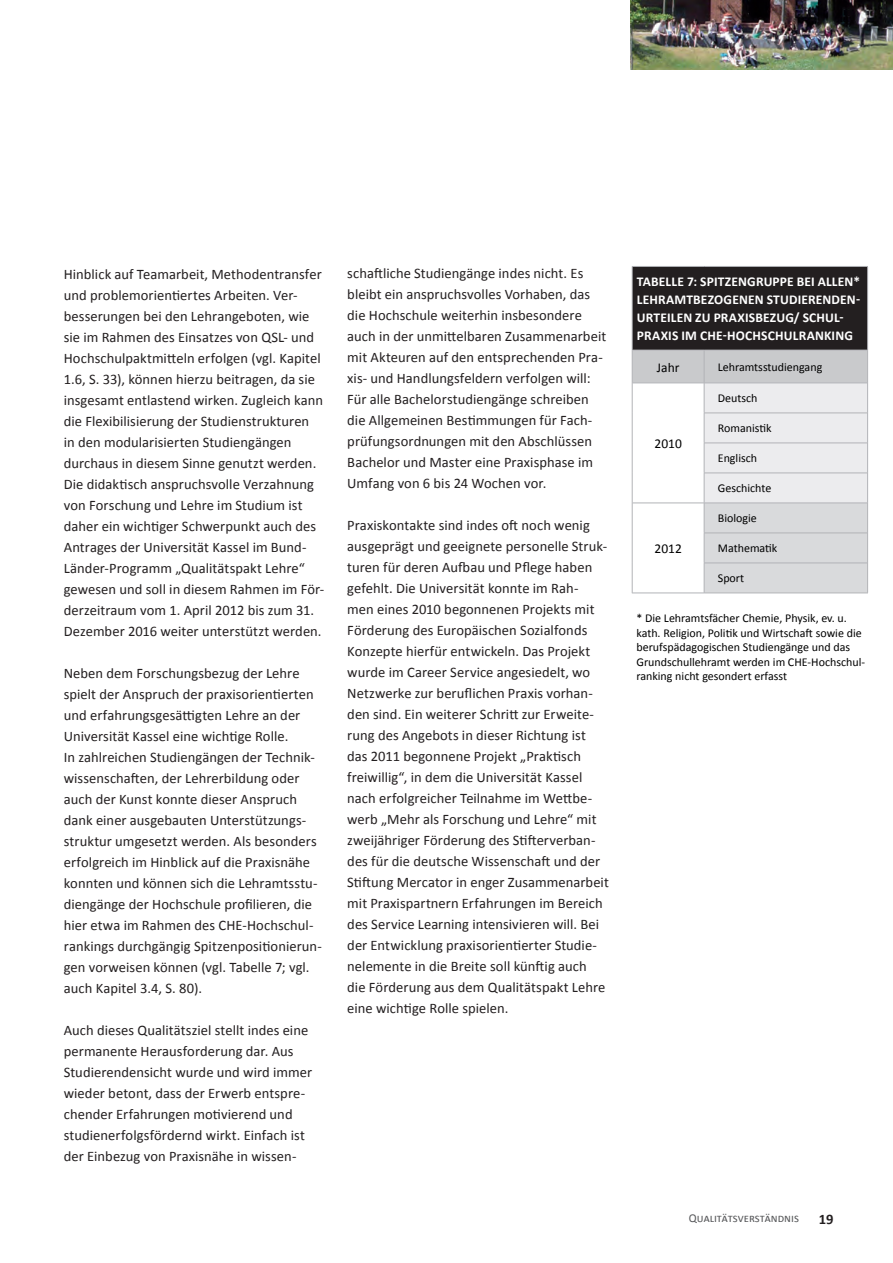
<style>
.page{position:relative;width:893px;height:1263px;background:#fff}
.page>*{position:absolute;margin:0;border:0;box-sizing:border-box;transform-origin:0 0}
.t1{font:14.55px/21px "Calibri";letter-spacing:.005em;color:#231f20}
.t2{font:700 14.55px "Calibri";color:#231f20}
.t3{font:700 13.5px/18px "Calibri";letter-spacing:.01em;color:#fff}
.t4{font:13.5px "Calibri";color:#000}
.t5{font:12px/14.4px "Calibri";color:#000}
.t6{font:12px "Calibri";color:#57585a}
</style>
<div class="page">
<img style="left:631px;top:0;width:262px;height:69px">
<div style="left:632px;top:266px;width:236px;height:84px;background:#231f20"></div>
<svg style="left:633px;top:351px;width:234px;height:242px"></svg>
<hr style="left:633px;top:350px;width:71px;height:1px;background:#b2b3b7">
<hr style="left:704px;top:350px;width:163px;height:1px;background:#b2b3b7">
<hr style="left:704px;top:350px;width:1px;height:33px;background:#b2b3b7">
<hr style="left:633px;top:383px;width:71px;height:1px;background:#b2b3b7">
<hr style="left:704px;top:383px;width:163px;height:1px;background:#b2b3b7">
<hr style="left:704px;top:383px;width:1px;height:30px;background:#b2b3b7">
<hr style="left:704px;top:413px;width:163px;height:1px;background:#b2b3b7">
<hr style="left:704px;top:413px;width:1px;height:30px;background:#b2b3b7">
<hr style="left:704px;top:443px;width:163px;height:1px;background:#b2b3b7">
<hr style="left:704px;top:443px;width:1px;height:30px;background:#b2b3b7">
<hr style="left:704px;top:473px;width:163px;height:1px;background:#b2b3b7">
<hr style="left:704px;top:473px;width:1px;height:30px;background:#b2b3b7">
<hr style="left:633px;top:503px;width:71px;height:1px;background:#b2b3b7">
<hr style="left:704px;top:503px;width:163px;height:1px;background:#b2b3b7">
<hr style="left:704px;top:503px;width:1px;height:30px;background:#b2b3b7">
<hr style="left:704px;top:533px;width:163px;height:1px;background:#b2b3b7">
<hr style="left:704px;top:533px;width:1px;height:30px;background:#b2b3b7">
<hr style="left:704px;top:563px;width:163px;height:1px;background:#b2b3b7">
<hr style="left:704px;top:563px;width:1px;height:30px;background:#b2b3b7">
<hr style="left:632px;top:593px;width:72px;height:1px;background:#b2b3b7">
<hr style="left:704px;top:593px;width:164px;height:1px;background:#b2b3b7">
<hr style="left:867px;top:267px;width:1px;height:83px;background:#b2b3b7">
<hr style="left:632px;top:267px;width:1px;height:83px;background:#b2b3b7">
<hr style="left:632px;top:266px;width:72px;height:1px;background:#b2b3b7">
<hr style="left:704px;top:266px;width:164px;height:1px;background:#b2b3b7">
<hr style="left:632px;top:350px;width:1px;height:33px;background:#b2b3b7">
<hr style="left:867px;top:350px;width:1px;height:33px;background:#b2b3b7">
<hr style="left:867px;top:503px;width:1px;height:30px;background:#b2b3b7">
<hr style="left:867px;top:533px;width:1px;height:30px;background:#b2b3b7">
<hr style="left:867px;top:563px;width:1px;height:30px;background:#b2b3b7">
<hr style="left:632px;top:383px;width:1px;height:30px;background:#b2b3b7">
<hr style="left:632px;top:413px;width:1px;height:30px;background:#b2b3b7">
<hr style="left:632px;top:443px;width:1px;height:30px;background:#b2b3b7">
<hr style="left:632px;top:473px;width:1px;height:30px;background:#b2b3b7">
<hr style="left:632px;top:503px;width:1px;height:30px;background:#b2b3b7">
<hr style="left:632px;top:533px;width:1px;height:30px;background:#b2b3b7">
<hr style="left:632px;top:563px;width:1px;height:30px;background:#b2b3b7">
<hr style="left:867px;top:383px;width:1px;height:30px;background:#b2b3b7">
<hr style="left:867px;top:413px;width:1px;height:30px;background:#b2b3b7">
<hr style="left:867px;top:443px;width:1px;height:30px;background:#b2b3b7">
<hr style="left:867px;top:473px;width:1px;height:30px;background:#b2b3b7">
<p class="t1" style="left:64px;top:263px;width:262px">Hinblick auf Teamarbeit, Methodentransfer und problemorientiertes Arbeiten. Ver&shy;besserungen bei den Lehrangeboten, wie sie im Rahmen des Einsatzes von QSL- und Hochschulpaktmitteln erfolgen (vgl. Kapitel 1.6, S. 33), können hierzu beitragen, da sie insgesamt entlastend wirken. Zugleich kann die Flexibilisierung der Studienstrukturen<br>in den modularisierten Studiengängen durchaus in diesem Sinne genutzt werden.<br>Die didaktisch anspruchsvolle Verzahnung von Forschung und Lehre im Studium ist daher ein wichtiger Schwerpunkt auch des Antrages der Universität Kassel im Bund-Länder-Programm „Qualitätspakt Lehre“ gewesen und soll in diesem Rahmen im För&shy;derzeitraum vom 1. April 2012 bis zum 31.<br>Dezember 2016 weiter unterstützt werden.</p>
<p class="t1" style="left:64px;top:662px;width:260px">Neben dem Forschungsbezug der Lehre spielt der Anspruch der praxisorientierten und erfahrungsgesättigten Lehre an der Universität Kassel eine wichtige Rolle.<br>In zahlreichen Studiengängen der Technik&shy;wissenschaften, der Lehrerbildung oder auch der Kunst konnte dieser Anspruch dank einer ausgebauten Unterstützungs&shy;struktur umgesetzt werden. Als besonders erfolgreich im Hinblick auf die Praxisnähe konnten und können sich die Lehramtsstu&shy;diengänge der Hochschule profilieren, die hier etwa im Rahmen des CHE-Hochschul&shy;rankings durchgängig Spitzenpositionierun&shy;gen vorweisen können (vgl. Tabelle 7; vgl. auch Kapitel 3.4, S. 80).</p>
<p class="t1" style="left:64px;top:1019px;width:250px">Auch dieses Qualitätsziel stellt indes eine permanente Herausforderung dar. Aus Studierendensicht wurde und wird immer wieder betont, dass der Erwerb entspre&shy;chender Erfahrungen motivierend und studienerfolgsfördernd wirkt. Einfach ist der Einbezug von Praxisnähe in wissen-</p>
<p class="t1" style="left:347px;top:263px;width:261px">schaftliche Studiengänge indes nicht. Es bleibt ein anspruchsvolles Vorhaben, das die Hochschule weiterhin insbesondere auch in der unmittelbaren Zusammenarbeit mit Akteuren auf den entsprechenden Pra&shy;xis- und Handlungsfeldern verfolgen will:<br>Für alle Bachelorstudiengänge schreiben die Allgemeinen Bestimmungen für Fach&shy;prüfungsordnungen mit den Abschlüssen Bachelor und Master eine Praxisphase im Umfang von 6 bis 24 Wochen vor.</p>
<p class="t1" style="left:347px;top:515px;width:263px">Praxiskontakte sind indes oft noch wenig ausgeprägt und geeignete personelle Struk&shy;turen für deren Aufbau und Pflege haben gefehlt. Die Universität konnte im Rah-<br>men eines 2010 begonnenen Projekts mit Förderung des Europäischen Sozialfonds Konzepte hierfür entwickeln. Das Projekt wurde im Career Service angesiedelt, wo Netzwerke zur beruflichen Praxis vorhan&shy;den sind. Ein weiterer Schritt zur Erweite&shy;rung des Angebots in dieser Richtung ist das 2011 begonnene Projekt „Praktisch freiwillig“, in dem die Universität Kassel nach erfolgreicher Teilnahme im Wettbe&shy;werb „Mehr als Forschung und Lehre“ mit zweijähriger Förderung des Stifterverban&shy;des für die deutsche Wissenschaft und der Stiftung Mercator in enger Zusammenarbeit mit Praxispartnern Erfahrungen im Bereich des Service Learning intensivieren will. Bei der Entwicklung praxisorientierter Studie&shy;nelemente in die Breite soll künftig auch<br>die Förderung aus dem Qualitätspakt Lehre eine wichtige Rolle spielen.</p>
<p class="t3" style="left:637px;top:273px;width:139px">TABELL E 7: SPITZENGRUPPE</p>
<p class="t3" style="left:797px;top:273px;width:65px">BEI ALLEN*</p>
<p class="t3" style="left:637px;top:291px;width:9px">LEHR</p>
<p class="t3" style="left:666px;top:291px;width:139px">AMTBE ZOGENEN STUDIERE</p>
<p class="t3" style="left:637px;top:291px;width:225px;text-indent:186px">NDEN-<br>URTEILEN ZU PRAXISBE ZUG/ SCHUL -<br>PRAXIS</p>
<p class="t3" style="left:681px;top:327px;width:49px">IM CHE-HOCH</p>
<p class="t3" style="left:761px;top:327px;width:93px">SCH ULRANKING</p>
<p class="t4" style="left:657px;top:359px;width:24px">Jahr</p>
<p class="t5" style="left:718px;top:360px;width:106px">Lehramtsstudiengang</p>
<p class="t4" style="left:655px;top:435px;width:29px">2010</p>
<p class="t5" style="left:718px;top:391px;width:41px">Deutsch</p>
<p class="t5" style="left:718px;top:421px;width:55px">Romanistik</p>
<p class="t5" style="left:718px;top:451px;width:41px">Englisch</p>
<p class="t5" style="left:718px;top:481px;width:55px">Geschichte</p>
<p class="t5" style="left:718px;top:511px;width:41px">Biologie</p>
<p class="t5" style="left:718px;top:541px;width:61px">Mathematik</p>
<p class="t5" style="left:718px;top:571px;width:28px">Sport</p>
<p class="t5" style="left:636px;top:611px;width:230px">* Die Lehramtsfächer Chemie, Physik, ev. u. kath. Religion, Politik und Wirtschaft sowie die berufspädagogischen Studiengänge und das Grundschullehramt werden im CHE-Hochschul&shy;ranking nicht gesondert erfasst</p>
<p class="t4" style="left:655px;top:540px;width:29px">2012</p>
<p class="t6" style="left:689px;top:1211px;width:112px">Qualitätsverständnis</p>
<p class="t2" style="left:819px;top:1209px;width:16px">81 9</p>
</div>
